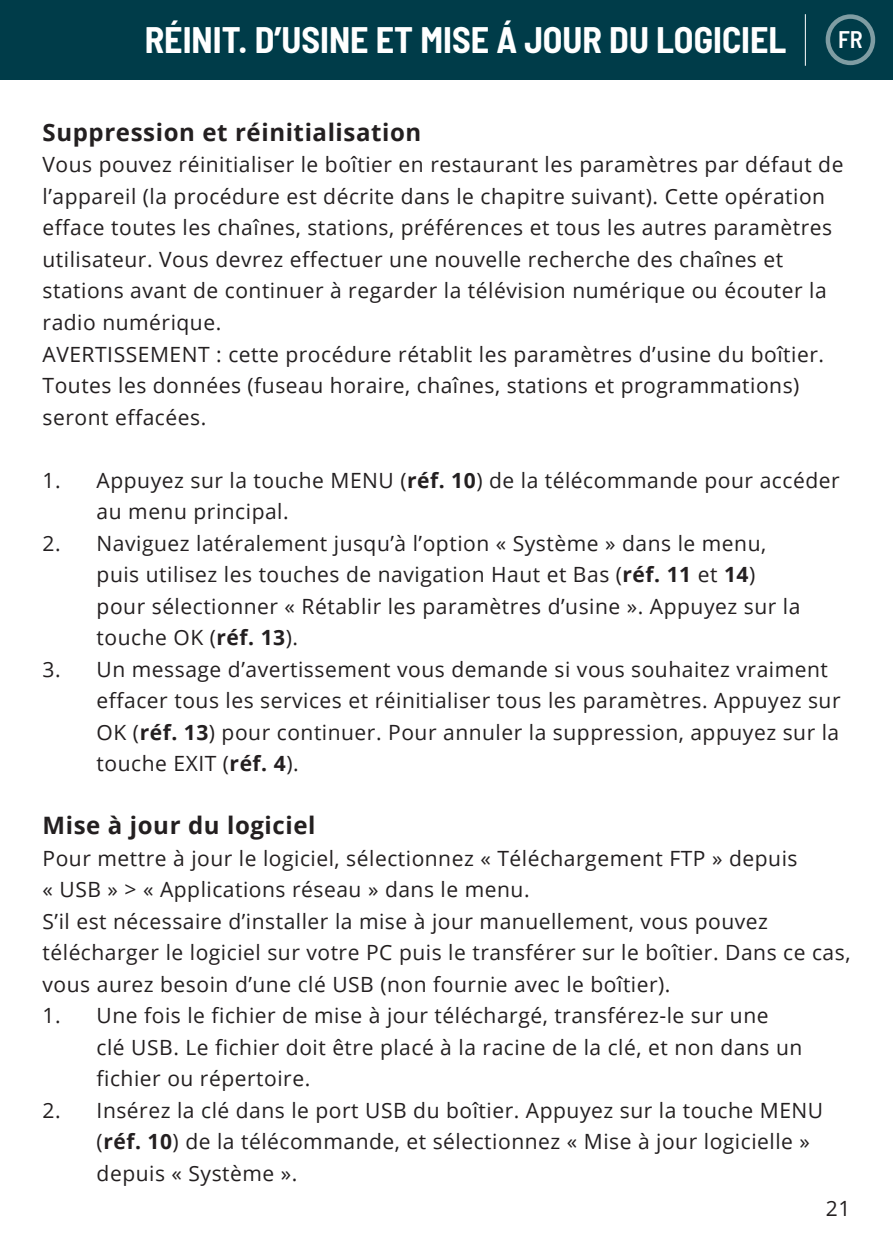
<style>
.page{position:relative;width:893px;height:1259px;background:#fff}
.page>*{position:absolute;margin:0;border:0;box-sizing:border-box;transform-origin:0 0}
.Page_Heading{font:700 semi-condensed 36px "Barlow";color:#fff}
.Paragraph_Header{font:700 24px "Open Sans";letter-spacing:.025em;color:#231f20}
.t1{font:600 semi-condensed 24px "Barlow";color:#fff}
.Paragraph_Body{font:21px/31.5px "Open Sans";letter-spacing:.025em;color:#231f20}
.s1{font-weight:700}
</style>
<div class="page">
<div style="left:0;top:0;width:892px;height:80px;background:#003c49"></div>
<hr style="left:804px;top:14px;width:1px;height:52px;background:#fff">
<div style="left:825px;top:14px;width:49px;height:51px;border:4px solid #fff;border-radius:50%"></div>
<p class="Page_Heading" style="left:145px;top:14px;width:643px">RÉINIT. D’USINE ET MISE Á JOUR DU LOGICIEL</p>
<p class="t1" style="left:837px;top:22px;width:26px">FR</p>
<p class="Paragraph_Header" style="left:43px;top:115px;width:380px">Suppression et réinitialisation</p>
<p class="Paragraph_Body" style="left:43px;top:148px;width:802px">Vous pouvez réinitialiser le boîtier en restaurant les paramètres par défaut de l’appareil (la procédure est décrite dans le chapitre suivant). Cette opération efface toutes les chaînes, stations, préférences et tous les autres paramètres utilisateur. Vous devrez effectuer une nouvelle recherche des chaînes et stations avant de continuer à regarder la télévision numérique ou écouter la radio numérique.</p>
<p class="Paragraph_Body" style="left:43px;top:337px;width:782px">AVERTISSEMENT : cette procédure rétablit les paramètres d’usine du boîtier.<br>Toutes les données (fuseau horaire, chaînes, stations et programmations) seront effacées.</p>
<p class="Paragraph_Body" style="left:97px;top:463px;width:744px;text-indent:-54px">1. Appuyez sur la touche MENU (<span class="s1">réf. 10</span>) de la télécommande pour accéder au menu principal.</p>
<p class="Paragraph_Body" style="left:97px;top:526px;width:705px;text-indent:-54px">2. Naviguez latéralement jusqu’à l’option « Système » dans le menu, puis utilisez les touches de navigation Haut et Bas (<span class="s1">réf. 11</span> et <span class="s1">14</span>) pour sélectionner « Rétablir les paramètres d’usine ». Appuyez sur la touche OK (<span class="s1">réf. 13</span>).</p>
<p class="Paragraph_Body" style="left:97px;top:652px;width:745px;text-indent:-54px">3. Un message d’avertissement vous demande si vous souhaitez vraiment effacer tous les services et réinitialiser tous les paramètres. Appuyez sur OK (<span class="s1">réf. 13</span>) pour continuer. Pour annuler la suppression, appuyez sur la touche EXIT (<span class="s1">réf. 4</span>).</p>
<p class="Paragraph_Header" style="left:43px;top:808px;width:274px">Mise à jour du logiciel</p>
<p class="Paragraph_Body" style="left:43px;top:841px;width:756px">Pour mettre à jour le logiciel, sélectionnez « Téléchargement FTP » depuis « USB » &gt; « Applications réseau » dans le menu.</p>
<p class="Paragraph_Body" style="left:43px;top:904px;width:809px">S’il est nécessaire d’installer la mise à jour manuellement, vous pouvez télécharger le logiciel sur votre PC puis le transférer sur le boîtier. Dans ce cas, vous aurez besoin d’une clé USB (non fournie avec le boîtier).</p>
<p class="Paragraph_Body" style="left:97px;top:999px;width:707px;text-indent:-54px">1. Une fois le fichier de mise à jour téléchargé, transférez-le sur une<br>clé USB. Le fichier doit être placé à la racine de la clé, et non dans un fichier ou répertoire.</p>
<p class="Paragraph_Body" style="left:97px;top:1093px;width:727px;text-indent:-54px">2. Insérez la clé dans le port USB du boîtier. Appuyez sur la touche MENU (<span class="s1">réf. 10</span>) de la télécommande, et sélectionnez « Mise à jour logicielle » depuis « Système ».</p>
<p class="Paragraph_Body" style="left:825px;top:1192px;width:26px">21</p>
</div>
